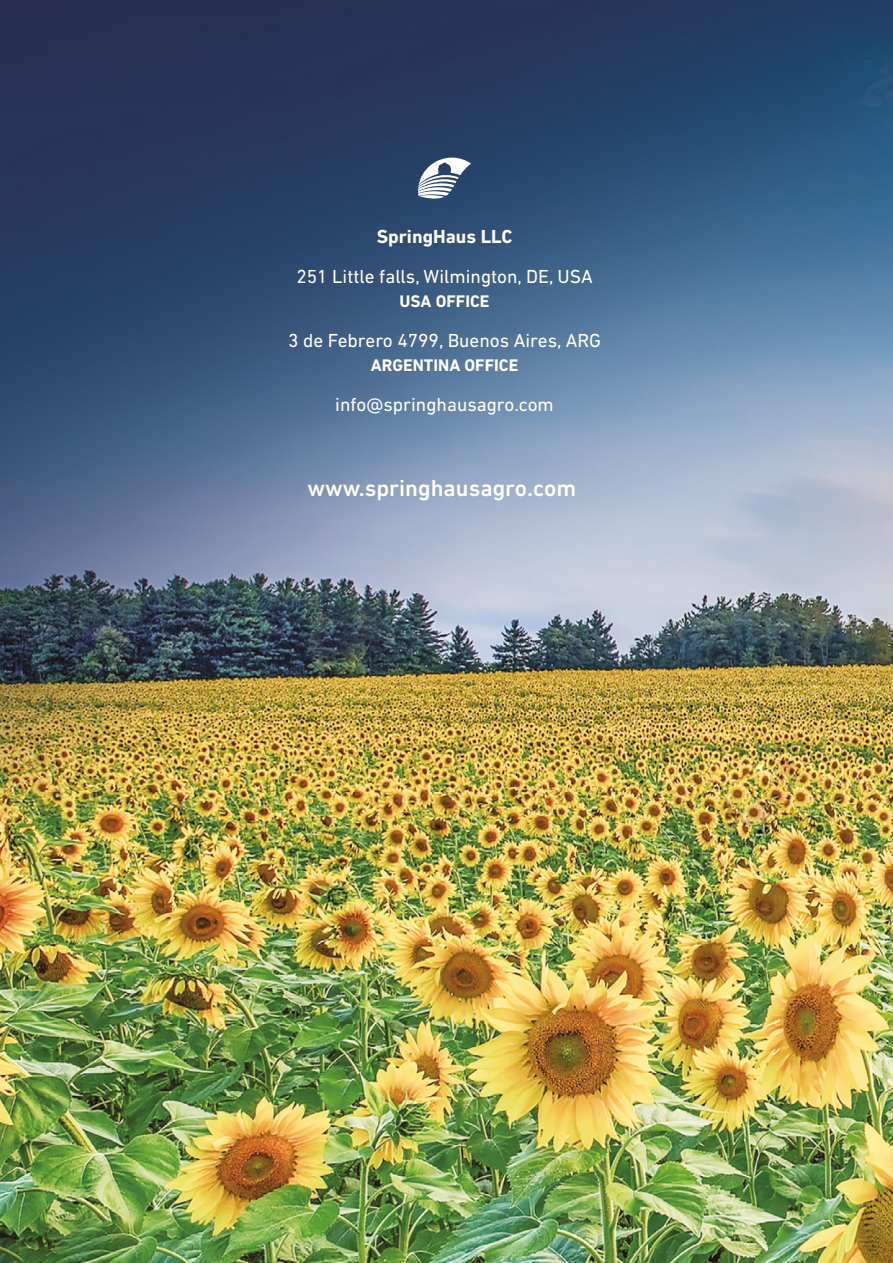
<style>
.page{position:relative;width:893px;height:1263px;background:#fff}
.page>*{position:absolute;margin:0;border:0;box-sizing:border-box;transform-origin:0 0}
.t1{font:500 23.55px "DIN Next LT Pro";color:#fff}
.t2{font:19.2px "DIN Next LT Pro";color:#fff}
.t3{font:700 19.2px "DIN Next LT Pro";color:#fff}
.t4{font:700 17.1px "DIN Next LT Pro";color:#fff}
</style>
<div class="page">
<img style="left:0;top:0;width:893px;height:1263px">
<svg style="left:418px;top:158px;width:53px;height:42px"></svg>
<p class="t3" style="left:377px;top:225px;width:137px">SpringHaus LLC</p>
<p class="t2" style="left:296px;top:265px;width:298px">251 Little falls, Wilmington, DE, USA</p>
<p class="t4" style="left:400px;top:291px;width:92px">USA OFFICE</p>
<p class="t2" style="left:288px;top:330px;width:314px">3 de Febrero 4799, Buenos Aires, ARG</p>
<p class="t4" style="left:371px;top:355px;width:149px">ARGENTINA OFFICE</p>
<p class="t2" style="left:335px;top:394px;width:220px">info@springhausagro.com</p>
<p class="t1" style="left:307px;top:475px;width:270px">www.springhausagro.com</p>
</div>
